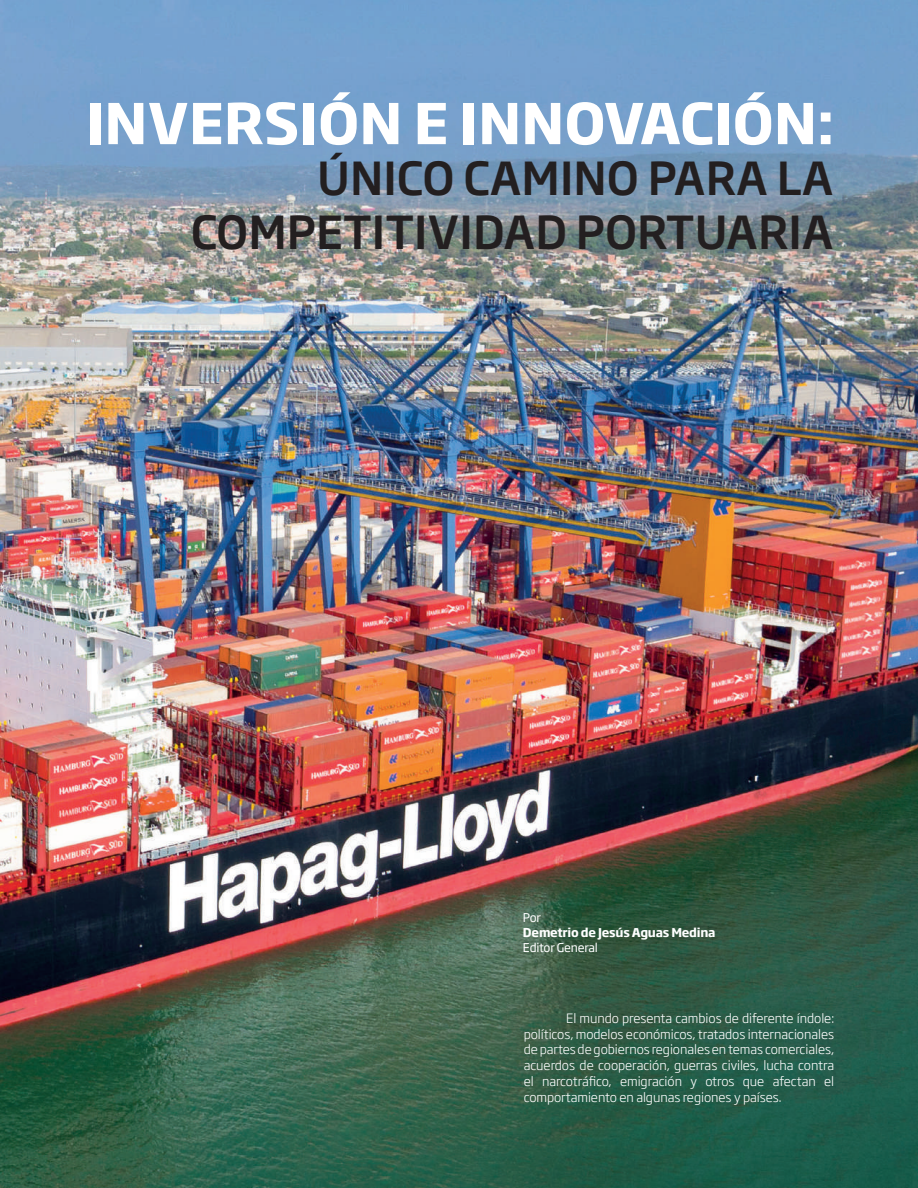
<style>
.page{position:relative;width:918px;height:1188px;background:#fff}
.page>*{position:absolute;margin:0;border:0;box-sizing:border-box;transform-origin:0 0}
.t1{font:700 55.5px "Soho Gothic Pro";color:#fff}
.t2{font:500 45px/54px "Soho Gothic Pro";color:#231f20;text-align:right}
.t3{font:300 12.75px/15.8px "Soho Gothic Pro";letter-spacing:-.005em;color:#fff;text-align:justify}
.t4{font:700 12px "Soho Gothic Pro";letter-spacing:-.02em;color:#fff}
.t5{font:12px "Soho Gothic Pro";letter-spacing:-.02em;color:#fff}
</style>
<div class="page">
<img style="left:0;top:0;width:918px;height:1188px">
<h1 class="t1" style="left:86px;top:79px;width:750px">INVERSIÓN E INNOVACIÓN:</h1>
<h2 class="t2" style="left:191px;top:148px;width:644px">ÚNICO CAMINO PARA LA<br>COMPETITIVIDAD PORTUARIA</h2>
<p class="t5" style="left:523px;top:909px;width:19px">Por</p>
<p class="t4" style="left:523px;top:924px;width:194px">Demetrio de Jesús Aguas Medina</p>
<p class="t5" style="left:523px;top:939px;width:76px">Editor General</p>
<p class="t3" style="left:524px;top:1010px;width:312px;text-indent:43px">El mundo presenta cambios de diferente índole: políticos, modelos económicos, tratados internacionales de partes de gobiernos regionales en temas comerciales, acuerdos de cooperación, guerras civiles, lucha contra el narcotráfico, emigración y otros que afectan el comportamiento en algunas regiones y países.</p>
</div>
